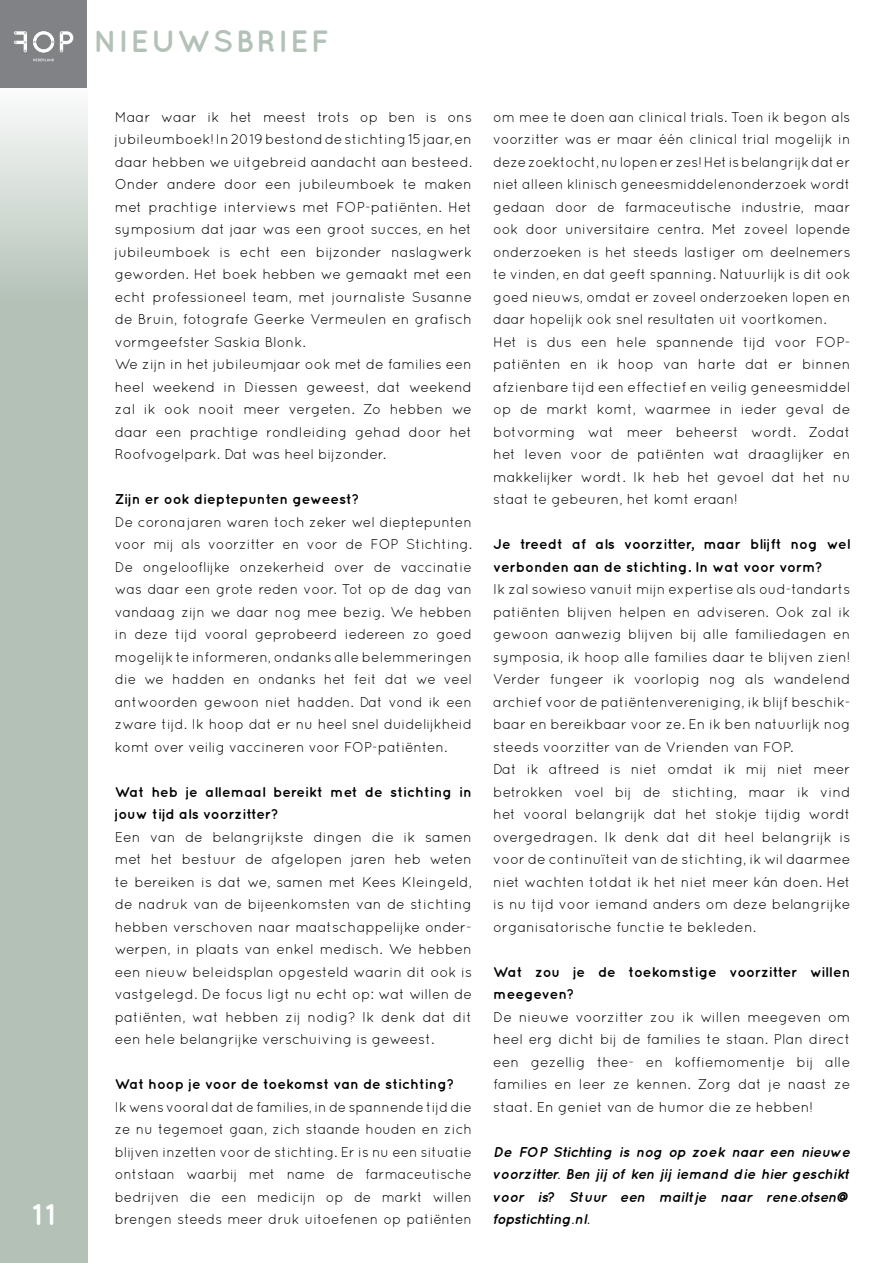
<style>
.page{position:relative;width:893px;height:1263px;background:#fff}
.page>*{position:absolute;margin:0;border:0;box-sizing:border-box;transform-origin:0 0}
.t1{font:700 30.75px "Quicksand";letter-spacing:.08em;color:#b3c1b7}
.t2{font:700 30px "Quicksand";color:#fff}
.t3{font:14.25px/22.5px "Quicksand";color:#000}
.t4{font:700 14.25px/22.5px "Quicksand";color:#000}
.t5{font:italic 700 14.25px/22.5px "Quicksand";color:#000;text-align:justify}
</style>
<div class="page">
<svg style="left:0;top:87px;width:87px;height:1176px;background:#b9c6bd"></svg>
<div style="left:0;top:0;width:87px;height:87px;background:#808285"></div>
<svg style="left:60px;top:31px;width:13px;height:21px"></svg>
<svg style="left:14px;top:31px;width:13px;height:21px"></svg>
<svg style="left:33px;top:31px;width:21px;height:21px"></svg>
<svg style="left:33px;top:59px;width:21px;height:2px"></svg>
<h2 class="t2" style="left:32px;top:1196px;width:25px">11</h2>
<h1 class="t1" style="left:93px;top:23px;width:237px">NIEUWSBRIEF</h1>
<p class="t3" style="left:115px;top:105px;width:359px">Maar waar ik het meest trots op ben is ons jubileumboek! In 2019 bestond de stichting 15 jaar, en daar hebben we uitgebreid aandacht aan besteed.<br>Onder andere door een jubileumboek te maken met prachtige interviews met FOP-patiënten. Het symposium dat jaar was een groot succes, en het jubileumboek is echt een bijzonder naslagwerk geworden. Het boek hebben we gemaakt met een echt professioneel team, met journaliste Susanne de Bruin, fotografe Geerke Vermeulen en grafisch vormgeefster Saskia Blonk.<br>We zijn in het jubileumjaar ook met de families een heel weekend in Diessen geweest, dat weekend zal ik ook nooit meer vergeten. Zo hebben we daar een prachtige rondleiding gehad door het Roofvogelpark. Dat was heel bijzonder.</p>
<p class="t4" style="left:115px;top:487px;width:246px">Zijn er ook dieptepunten geweest?</p>
<p class="t3" style="left:115px;top:510px;width:359px;text-align:justify">De coronajaren waren toch zeker wel dieptepunten voor mij als voorzitter en voor de FOP Stichting.<br>De ongelooflijke onzekerheid over de vaccinatie was daar een grote reden voor. Tot op de dag van vandaag zijn we daar nog mee bezig. We hebben in deze tijd vooral geprobeerd iedereen zo goed mogelijk te informeren, ondanks alle belemmeringen die we hadden en ondanks het feit dat we veel antwoorden gewoon niet hadden. Dat vond ik een zware tijd. Ik hoop dat er nu heel snel duidelijkheid komt over veilig vaccineren voor FOP-patiënten.</p>
<p class="t4" style="left:115px;top:780px;width:359px">Wat heb je allemaal bereikt met de stichting in jouw tijd als voorzitter?</p>
<p class="t3" style="left:115px;top:825px;width:359px">Een van de belangrijkste dingen die ik samen met het bestuur de afgelopen jaren heb weten te bereiken is dat we, samen met Kees Kleingeld, de nadruk van de bijeenkomsten van de stichting hebben verschoven naar maatschappelijke onder&shy;werpen, in plaats van enkel medisch. We hebben een nieuw beleidsplan opgesteld waarin dit ook is vastgelegd. De focus ligt nu echt op: wat willen de patiënten, wat hebben zij nodig? Ik denk dat dit een hele belangrijke verschuiving is geweest.</p>
<p class="t4" style="left:115px;top:1072px;width:341px">Wat hoop je voor de toekomst van de stichting?</p>
<p class="t3" style="left:115px;top:1095px;width:359px;text-align:justify">Ik wens vooral dat de families, in de spannende tijd die ze nu tegemoet gaan, zich staande houden en zich blijven inzetten voor de stichting. Er is nu een situatie ontstaan waarbij met name de farmaceutische bedrijven die een medicijn op de markt willen brengen steeds meer druk uitoefenen op patiënten</p>
<p class="t3" style="left:493px;top:105px;width:359px">om mee te doen aan clinical trials. Toen ik begon als voorzitter was er maar één clinical trial mogelijk in deze zoektocht, nu lopen er zes! Het is belangrijk dat er niet alleen klinisch geneesmiddelenonderzoek wordt gedaan door de farmaceutische industrie, maar ook door universitaire centra. Met zoveel lopende onderzoeken is het steeds lastiger om deelnemers te vinden, en dat geeft spanning. Natuurlijk is dit ook goed nieuws, omdat er zoveel onderzoeken lopen en daar hopelijk ook snel resultaten uit voortkomen.<br>Het is dus een hele spannende tijd voor FOP&shy;patiënten en ik hoop van harte dat er binnen afzienbare tijd een effectief en veilig geneesmiddel op de markt komt, waarmee in ieder geval de botvorming wat meer beheerst wordt. Zodat het leven voor de patiënten wat draaglijker en makkelijker wordt. Ik heb het gevoel dat het nu staat te gebeuren, het komt eraan!</p>
<p class="t4" style="left:493px;top:532px;width:359px">Je treedt af als voorzitter, maar blijft nog wel verbonden aan de stichting. In wat voor vorm?</p>
<p class="t3" style="left:493px;top:578px;width:359px">Ik zal sowieso vanuit mijn expertise als oud-tandarts patiënten blijven helpen en adviseren. Ook zal ik gewoon aanwezig blijven bij alle familiedagen en symposia, ik hoop alle families daar te blijven zien!<br>Verder fungeer ik voorlopig nog als wandelend archief voor de patiëntenvereniging, ik blijf beschik&shy;baar en bereikbaar voor ze. En ik ben natuurlijk nog steeds voorzitter van de Vrienden van FOP.<br>Dat ik aftreed is niet omdat ik mij niet meer betrokken voel bij de stichting, maar ik vind het vooral belangrijk dat het stokje tijdig wordt overgedragen. Ik denk dat dit heel belangrijk is voor de continuïteit van de stichting, ik wil daarmee niet wachten totdat ik het niet meer kán doen. Het is nu tijd voor iemand anders om deze belangrijke organisatorische functie te bekleden.</p>
<p class="t4" style="left:493px;top:960px;width:359px">Wat zou je de toekomstige voorzitter willen meegeven?</p>
<p class="t3" style="left:493px;top:1005px;width:359px;text-align:justify">De nieuwe voorzitter zou ik willen meegeven om heel erg dicht bij de families te staan. Plan direct een gezellig thee- en koffiemomentje bij alle families en leer ze kennen. Zorg dat je naast ze staat. En geniet van de humor die ze hebben!</p>
<p class="t5" style="left:493px;top:1140px;width:359px">De FOP Stichting is nog op zoek naar een nieuwe voorzitter. Ben jij of ken jij iemand die hier geschikt voor is? Stuur een mailtje naar rene.otsen@ fopstichting.nl.</p>
</div>
